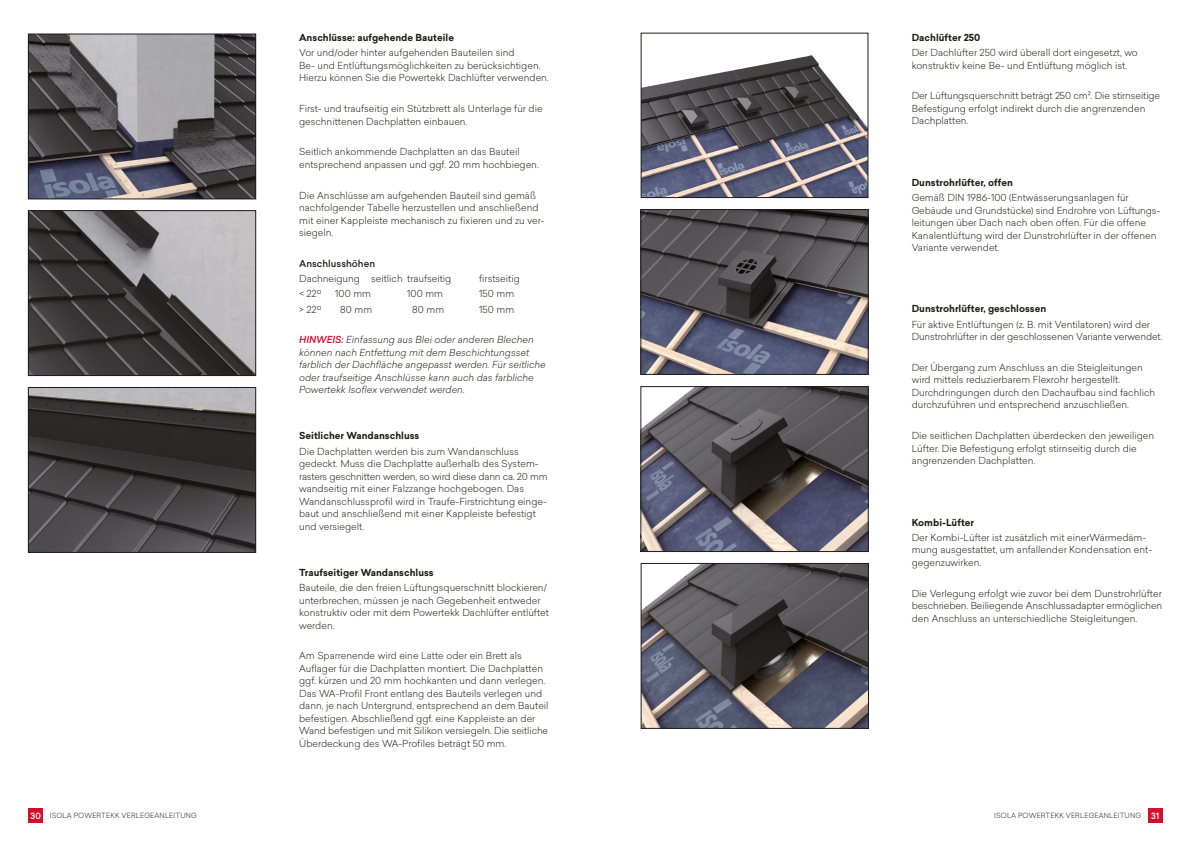
<style>
.page{position:relative;width:1191px;height:842px;background:#fff}
.page>*{position:absolute;margin:0;border:0;box-sizing:border-box;transform-origin:0 0}
.t1{font:300 9.5px/12.5px "Sailec";color:#1d1d1b}
.t2{font:italic 300 9.5px/12.5px "Sailec";color:#1d1d1b}
.t3{font:700 9.5px "Sailec";color:#1d1d1b}
.t4{font:500 9.5px "Sailec";color:#1d1d1b}
.t5{font:300 7px "Sailec";letter-spacing:.02em;color:#1d1d1b}
.s1{font-weight:500;color:#da0725}
.s2{font-weight:500;font-size:8.5px;color:#fff}
</style>
<div class="page">
<div style="left:28px;top:808px;width:15px;height:15px;background:#d0122d"></div>
<div style="left:1147px;top:808px;width:15px;height:15px;background:#d0122d"></div>
<img style="left:30px;top:36px;width:224px;height:161px">
<div style="left:28px;top:34px;width:228px;height:165px;border:1px solid #1d1d1b"></div>
<img style="left:30px;top:212px;width:224px;height:162px">
<div style="left:28px;top:210px;width:228px;height:166px;border:1px solid #1d1d1b"></div>
<img style="left:30px;top:389px;width:224px;height:162px">
<div style="left:28px;top:387px;width:228px;height:166px;border:1px solid #1d1d1b"></div>
<img style="left:642px;top:388px;width:224px;height:162px">
<div style="left:640px;top:386px;width:228px;height:166px;border:1px solid #1d1d1b"></div>
<img style="left:643px;top:55px;width:223px;height:141px">
<div style="left:641px;top:33px;width:227px;height:165px;border:1px solid #1d1d1b"></div>
<img style="left:642px;top:211px;width:224px;height:162px">
<div style="left:640px;top:209px;width:228px;height:166px;border:1px solid #1d1d1b"></div>
<img style="left:643px;top:565px;width:223px;height:162px">
<div style="left:641px;top:563px;width:227px;height:166px;border:1px solid #1d1d1b"></div>
<p class="t3" style="left:299px;top:31px;width:156px">Anschlüsse: aufgehende Bauteile</p>
<p class="t1" style="left:299px;top:46px;width:251px">Vor und/oder hinter aufgehenden Bauteilen sind<br>Be- und Entlüftungsmöglichkeiten zu berücksichtigen.<br>Hierzu können Sie die Powertekk Dachlüfter verwenden.</p>
<p class="t1" style="left:299px;top:102px;width:245px">First- und traufseitig ein Stützbrett als Unterlage für die geschnittenen Dachplatten einbauen.</p>
<p class="t1" style="left:299px;top:145px;width:241px">Seitlich ankommende Dachplatten an das Bauteil entsprechend anpassen und ggf. 20 mm hochbiegen.</p>
<p class="t1" style="left:299px;top:188px;width:247px">Die Anschlüsse am aufgehenden Bauteil sind gemäß nachfolgender Tabelle herzustellen und anschließend mit einer Kappleiste mechanisch zu fixieren und zu ver&shy;siegeln.</p>
<p class="t4" style="left:299px;top:256px;width:78px">Anschlusshöhen</p>
<p class="t1" style="left:299px;top:272px;width:154px">Dachneigung seitlich traufseitig</p>
<p class="t1" style="left:479px;top:272px;width:42px">firstseitig</p>
<p class="t1" style="left:299px;top:287px;width:24px">&lt; 22º</p>
<p class="t1" style="left:335px;top:287px;width:37px">100 mm</p>
<p class="t1" style="left:407px;top:287px;width:37px">100 mm</p>
<p class="t1" style="left:479px;top:287px;width:37px">150 mm</p>
<p class="t1" style="left:299px;top:303px;width:24px">&gt; 22º</p>
<p class="t1" style="left:340px;top:303px;width:34px">80 mm</p>
<p class="t1" style="left:412px;top:303px;width:34px">80 mm</p>
<p class="t1" style="left:479px;top:303px;width:37px">150 mm</p>
<p class="t2" style="left:299px;top:333px;width:248px"><span class="s1">HINWEIS:</span> Einfassung aus Blei oder anderen Blechen können nach Entfettung mit dem Beschichtungsset farblich der Dachfläche angepasst werden. Für seitliche oder traufseitige Anschlüsse kann auch das farbliche Powertekk Isoflex verwendet werden.</p>
<p class="t3" style="left:299px;top:429px;width:122px">Seitlicher Wandanschluss</p>
<p class="t1" style="left:299px;top:445px;width:250px">Die Dachplatten werden bis zum Wandanschluss gedeckt. Muss die Dachplatte außerhalb des System&shy;rasters geschnitten werden, so wird diese dann ca. 20 mm wandseitig mit einer Falzzange hochgebogen. Das Wandanschlussprofil wird in Traufe-Firstrichtung einge&shy;baut und anschließend mit einer Kappleiste befestigt und versiegelt.</p>
<p class="t3" style="left:299px;top:565px;width:136px">Traufseitiger Wandanschluss</p>
<p class="t1" style="left:299px;top:581px;width:251px">Bauteile, die den freien Lüftungsquerschnitt blockieren/ unterbrechen, müssen je nach Gegebenheit entweder konstruktiv oder mit dem Powertekk Dachlüfter entlüftet werden.</p>
<p class="t1" style="left:299px;top:649px;width:251px">Am Sparrenende wird eine Latte oder ein Brett als Auflager für die Dachplatten montiert. Die Dachplatten ggf. kürzen und 20 mm hochkanten und dann verlegen.<br>Das WA-Profil Front entlang des Bauteils verlegen und dann, je nach Untergrund, entsprechend an dem Bauteil befestigen. Abschließend ggf. eine Kappleiste an der Wand befestigen und mit Silikon versiegeln. Die seitliche Überdeckung des WA-Profiles beträgt 50 mm.</p>
<p class="t3" style="left:911px;top:31px;width:70px">Dachlüfter 250</p>
<p class="t1" style="left:911px;top:46px;width:228px">Der Dachlüfter 250 wird überall dort eingesetzt, wo konstruktiv keine Be- und Entlüftung möglich ist.</p>
<p class="t1" style="left:911px;top:89px;width:250px">Der Lüftungsquerschnitt beträgt 250 cm2. Die stirnseitige<br>Befestigung erfolgt indirekt durch die angrenzenden<br>Dachplatten.</p>
<p class="t3" style="left:911px;top:175px;width:103px">Dunstrohrlüfter, offen</p>
<p class="t1" style="left:911px;top:191px;width:250px">Gemäß DIN 1986-100 (Entwässerungsanlagen für Gebäude und Grundstücke) sind Endrohre von Lüftungs&shy;leitungen über Dach nach oben offen. Für die offene Kanalentlüftung wird der Dunstrohrlüfter in der offenen Variante verwendet.</p>
<p class="t3" style="left:911px;top:302px;width:136px">Dunstrohrlüfter, geschlossen</p>
<p class="t1" style="left:911px;top:318px;width:252px">Für aktive Entlüftungen (z. B. mit Ventilatoren) wird der<br>Dunstrohrlüfter in der geschlossenen Variante verwendet.</p>
<p class="t1" style="left:911px;top:361px;width:245px">Der Übergang zum Anschluss an die Steigleitungen wird mittels reduzierbarem Flexrohr hergestellt.<br>Durchdringungen durch den Dachaufbau sind fachlich durchzuführen und entsprechend anzuschließen.</p>
<p class="t1" style="left:911px;top:429px;width:244px">Die seitlichen Dachplatten überdecken den jeweiligen<br>Lüfter. Die Befestigung erfolgt stirnseitig durch die angrenzenden Dachplatten.</p>
<p class="t3" style="left:911px;top:515px;width:64px">Kombi-Lüfter</p>
<p class="t1" style="left:911px;top:531px;width:242px">Der Kombi-Lüfter ist zusätzlich mit einerWärmedäm&shy;mung ausgestattet, um anfallender Kondensation ent&shy;gegenzuwirken.</p>
<p class="t1" style="left:911px;top:586px;width:252px;text-align:justify">Die Verlegung erfolgt wie zuvor bei dem Dunstrohrlüfter beschrieben. Beiliegende Anschlussadapter ermöglichen den Anschluss an unterschiedliche Steigleitungen.</p>
<p class="t5" style="left:31px;top:811px;width:168px"><span class="s2">30</span> ISOLA POWERTEKK VERLEGEANLEITUNG</p>
<p class="t5" style="left:994px;top:811px;width:166px">ISOLA POWERTEKK VERLEGEANLEITUNG <span class="s2">31</span></p>
</div>
